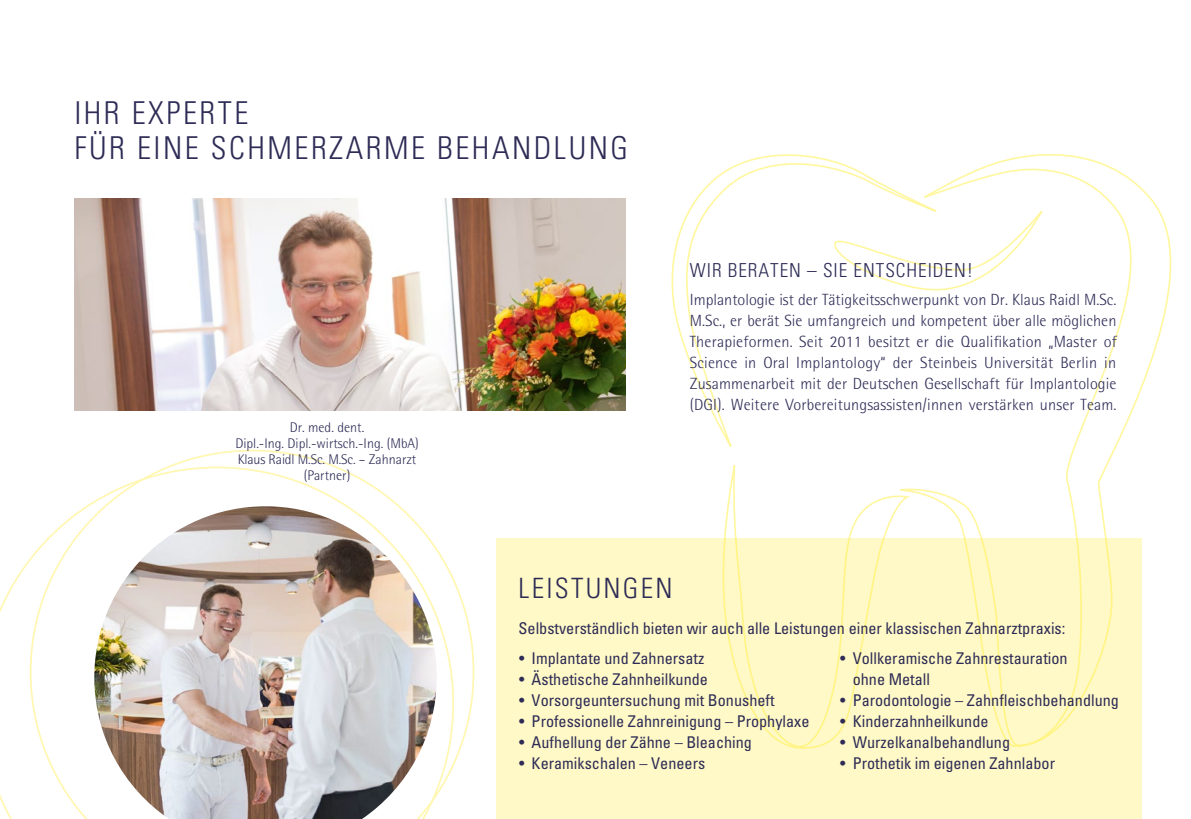
<style>
.page{position:relative;width:1191px;height:819px;background:#fff}
.page>*{position:absolute;margin:0;border:0;box-sizing:border-box;transform-origin:0 0}
.t1{font:300 condensed 31.5px/35px "Univers";letter-spacing:.08em;color:#2e2c56}
.t2{font:300 condensed 28px "Univers";letter-spacing:.08em;color:#2e2c56}
.t3{font:300 condensed 19.25px "Univers";letter-spacing:.05em;color:#2e2c56}
.t4{font:condensed 16.1px/21px "Univers";color:#2e2c56}
.t5{font:300 16.1px/21px "Rotis Semi Sans";letter-spacing:.01em;color:#2e2c56;text-align:justify}
.t6{font:300 14px/15.8px "Rotis Semi Sans";color:#2e2c56;text-align:center}
</style>
<div class="page">
<svg style="left:30px;top:449px;width:444px;height:370px"></svg>
<div style="left:496px;top:538px;width:645px;height:281px;background:#fff9c7"></div>
<svg style="left:671px;top:154px;width:228px;height:293px"></svg>
<svg style="left:722px;top:465px;width:177px;height:284px"></svg>
<svg style="left:899px;top:154px;width:273px;height:593px"></svg>
<svg style="left:829px;top:209px;width:214px;height:84px"></svg>
<img style="left:74px;top:198px;width:551px;height:212px">
<img style="left:94px;top:506px;width:343px;height:313px">
<h1 class="t1" style="left:74px;top:96px;width:555px">IHR EXPERTE<br>FÜR EINE SCHMERZARME BEHANDLUNG</h1>
<p class="t6" style="left:235px;top:419px;width:185px">Dr. med. dent.<br>Dipl.-Ing. Dipl.-wirtsch.-Ing. (MbA)<br>Klaus Raidl M.Sc. M.Sc. – Zahnarzt (Partner)</p>
<p class="t3" style="left:690px;top:258px;width:285px">WIR BERATEN – SIE ENTSCHEIDEN!</p>
<p class="t5" style="left:690px;top:289px;width:428px">Implantologie ist der Tätigkeitsschwerpunkt von Dr. Klaus Raidl M.Sc.<br>M.Sc., er berät Sie umfangreich und kompetent über alle möglichen Therapieformen. Seit 2011 besitzt er die Qualifikation „Master of Science in Oral Implantology“ der Steinbeis Universität Berlin in Zusammenarbeit mit der Deutschen Gesellschaft für Implantologie (DGI). Weitere Vorbereitungsassisten/innen verstärken unser Team.</p>
<h2 class="t2" style="left:518px;top:571px;width:155px">LEISTUNGEN</h2>
<p class="t4" style="left:518px;top:617px;width:548px">Selbstverständlich bieten wir auch alle Leistungen einer klassischen Zahnarztpraxis:</p>
<p class="t4" style="left:519px;top:648px;width:187px">• Implantate und Zahnersatz</p>
<p class="t4" style="left:519px;top:669px;width:190px">• Ästhetische Zahnheilkunde</p>
<p class="t4" style="left:519px;top:690px;width:257px">• Vorsorgeuntersuchung mit Bonusheft</p>
<p class="t4" style="left:519px;top:711px;width:292px">• Professionelle Zahnreinigung – Prophylaxe</p>
<p class="t4" style="left:519px;top:732px;width:234px">• Aufhellung der Zähne – Bleaching</p>
<p class="t4" style="left:519px;top:753px;width:188px">• Keramikschalen – Veneers</p>
<p class="t4" style="left:852px;top:648px;width:216px;text-indent:-13px">• Vollkeramische Zahnrestauration ohne Metall</p>
<p class="t4" style="left:840px;top:690px;width:280px">• Parodontologie – Zahnfleischbehandlung</p>
<p class="t4" style="left:840px;top:711px;width:150px">• Kinderzahnheilkunde</p>
<p class="t4" style="left:840px;top:732px;width:171px">• Wurzelkanalbehandlung</p>
<p class="t4" style="left:840px;top:753px;width:216px">• Prothetik im eigenen Zahnlabor</p>
</div>
